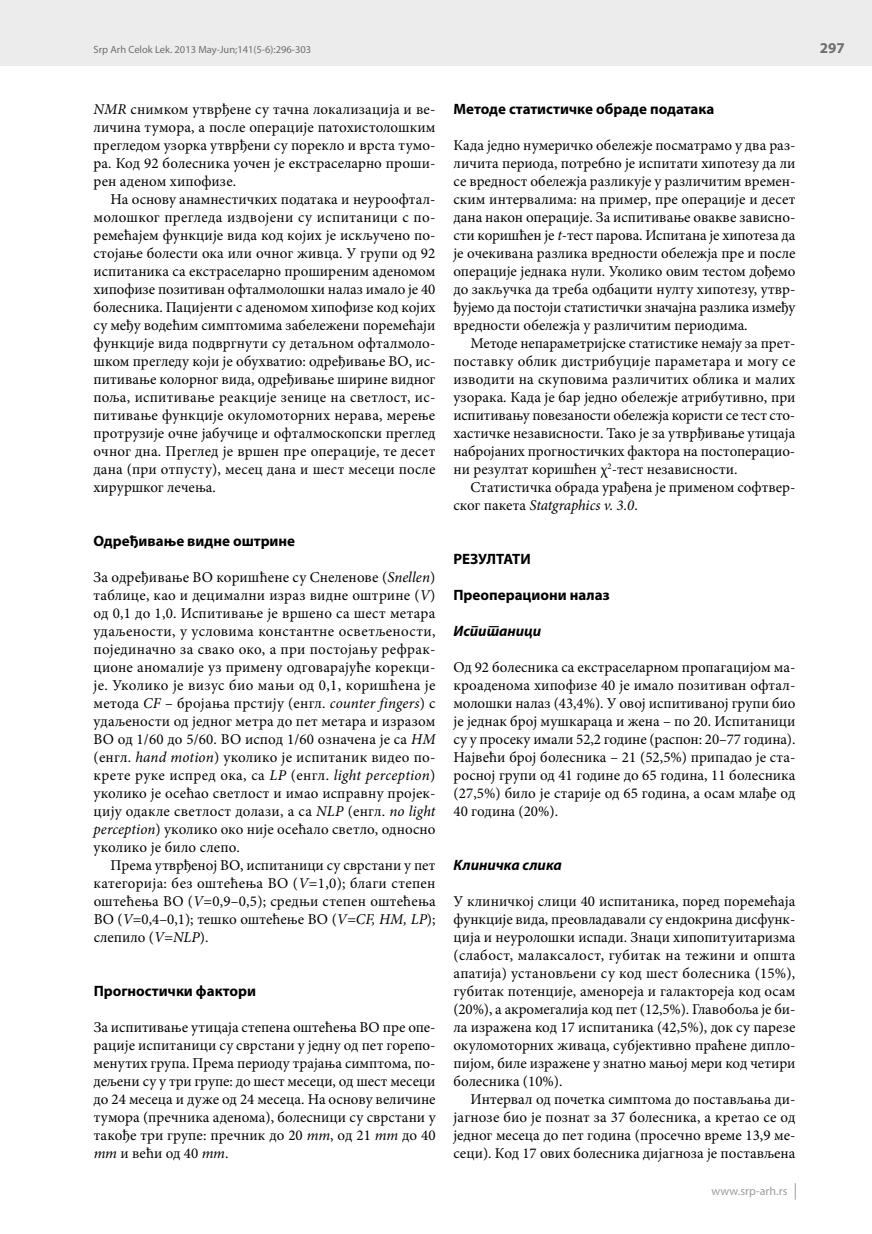
<style>
.page{position:relative;width:872px;height:1234px;background:#fff}
.page>*{position:absolute;margin:0;border:0;box-sizing:border-box;transform-origin:0 0}
.t1{font:15px/18px "Minion Pro";color:#000;text-align:justify}
.t2{font:700 15px "Myriad Pro";color:#000}
.t3{font:italic 700 15px "Myriad Pro";color:#000}
.t4{font:700 15px "Myriad Pro";color:#6f6f6e}
.t5{font:12px "Myriad Pro";letter-spacing:.005em;color:#9c9d9d}
.t6{font:10.5px "Myriad Pro";color:#6f6f6e}
.s1{font-style:italic}
</style>
<div class="page">
<div style="left:0;top:0;width:872px;height:66px;background:#ececed"></div>
<svg style="left:795px;top:1183px;width:1px;height:16px"></svg>
<p class="t6" style="left:94px;top:44px;width:219px">Srp Arh Celok Lek. 2013 May-Jun;141(5-6):296-303</p>
<p class="t4" style="left:820px;top:40px;width:26px">297</p>
<p class="t1" style="left:94px;top:100px;width:343px"><span class="s1">NMR</span> снимком утврђене су тачна локализација и ве&shy;личина тумора, а после операције патохистолошким прегледом узорка утврђени су порекло и врста тумо&shy;ра. Код 92 болесника уочен је екстраселарно проши&shy;рен аденом хипофизе.</p>
<p class="t1" style="left:93px;top:190px;width:343px;text-indent:17px">На основу анамнестичких података и неуроофтал&shy;молошког прегледа издвојени су испитаници с по&shy;ремећајем функције вида код којих је искључено по&shy;стојање болести ока или очног живца. У групи од 92 испитаника са екстраселарно проширеним аденомом хипофизе позитиван офталмолошки налаз имало је 40 болесника. Пацијенти с аденомом хипофизе код којих су међу водећим симптомима забележени поремећаји функције вида подвргнути су детаљном офталмоло&shy;шком прегледу који је обухвaтио: одређивање ВО, ис&shy;питивање колорног вида, одређивање ширине видног поља, испитивање реакције зенице на светлост, ис&shy;питивање функције окуломоторних нерава, мерење протрузије очне јабучице и офталмоскопски преглед очног дна. Преглед је вршен пре операције, те десет дана (при отпусту), месец дана и шест месеци после хируршког лечења.</p>
<p class="t2" style="left:93px;top:532px;width:203px">Одређивање видне оштрине</p>
<p class="t1" style="left:93px;top:568px;width:343px">За одређивање ВО коришћене су Снеленове (<span class="s1">Snellen</span>) таблице, као и децимални израз видне оштрине (<span class="s1">V</span>) од 0,1 до 1,0. Испитивање је вршено са шест метара удаљености, у условима константне осветљености, појединачно за свако око, а при постојању рефрак&shy;ционе аномалије уз примену одговарајуће корекци&shy;је. Уколико је визус био мањи од 0,1, коришћена је метода <span class="s1">CF</span> – бројања прстију (енгл. <span class="s1">counter fingers</span>) с удаљености од једног метра до пет метара и изразом ВО од 1/60 до 5/60. ВО испод 1/60 означена је са <span class="s1">HM </span>(енгл. <span class="s1">hand motion</span>) уколико је испитаник видео по&shy;крете руке испред ока, са <span class="s1">LP</span> (енгл. <span class="s1">light perception</span>) уколико је осећао светлост и имао исправну пројек&shy;цију одакле светлост долази, а са <span class="s1">NLP</span> (енгл. <span class="s1">no light perception</span>) уколико око није осећало светло, односно уколико је било слепо.</p>
<p class="t1" style="left:94px;top:856px;width:343px;text-indent:17px">Према утврђеној ВО, испитаници су сврстани у пет категорија: без оштећења ВО (<span class="s1">V</span>=1,0); благи степен оштећења ВО (<span class="s1">V</span>=0,9–0,5); средњи степен оштећења ВО (<span class="s1">V</span>=0,4–0,1); тешко оштећење ВО (<span class="s1">V=CF, HM, LP</span>); слепило (<span class="s1">V=NLP</span>).</p>
<p class="t2" style="left:94px;top:982px;width:164px">Прогностички фактори</p>
<p class="t1" style="left:94px;top:1018px;width:343px">За испитивање утицаја степена оштећења ВО пре опе&shy;рације испитаници су сврстани у једну од пет горепо&shy;менутих група. Према периоду трајања симптома, по&shy;дељени су у три групе: до шест месеци, од шест месеци до 24 месеца и дуже од 24 месеца. На основу величине тумора (пречника аденома), болесници су сврстани у такође три групе: пречник до 20 <span class="s1">mm</span>, од 21 <span class="s1">mm</span> до 40 <span class="s1">mm</span> и већи од 40 <span class="s1">mm</span>.</p>
<p class="t2" style="left:453px;top:100px;width:262px">Методе статистичке обраде података</p>
<p class="t1" style="left:453px;top:136px;width:343px">Када једно нумеричко обележје посматрамо у два раз&shy;личита периода, потребно је испитати хипотезу да ли се вредност обележја разликује у различитим времен&shy;ским интервалима: на пример, пре операције и десет дана након операције. За испитивање овакве зависно&shy;сти коришћен је <span class="s1">t</span>-тест парова. Испитана је хипотеза да је очекивана разлика вредности обележја пре и после операције једнака нули. Уколико овим тестом дођемо до закључка да треба одбацити нулту хипотезу, утвр&shy;ђујемо да постоји статистички значајна разлика између вредности обележја у различитим периодима.</p>
<p class="t1" style="left:453px;top:334px;width:343px;text-indent:17px">Методе непараметријске статистике немају за прет&shy;поставку облик дистрибуције параметара и могу се изводити на скуповима различитих облика и малих узорака. Када је бар једно обележје атрибутивно, при испитивању повезаности обележја користи се тест сто&shy;хастичке независности. Тако је за утврђивање утицаја набројаних прогностичких фактора на постоперацио&shy;ни резултат коришћен χ<sup>2</sup>-тест независности.</p>
<p class="t1" style="left:453px;top:478px;width:343px;text-indent:17px">Статистичка обрада урађена је применом софтвер&shy;ског пакета <span class="s1">Statgraphics v. 3.0</span>.</p>
<p class="t2" style="left:453px;top:550px;width:79px">РЕЗУЛТАТИ</p>
<p class="t2" style="left:453px;top:586px;width:158px">Преоперациони налаз</p>
<p class="t3" style="left:453px;top:622px;width:89px">Испитаници</p>
<p class="t1" style="left:453px;top:658px;width:343px">Од 92 болесника са екстраселарном пропагацијом ма&shy;кроаденома хипофизе 40 је имало позитиван офтал&shy;молошки налаз (43,4%). У овој испитиваној групи био је једнак број мушкараца и жена – по 20. Испитаници су у просеку имали 52,2 године (распон: 20–77 година).<br>Највећи број болесника – 21 (52,5%) припадао је ста&shy;росној групи од 41 године до 65 година, 11 болесника (27,5%) било је старије од 65 година, а осам млађе од 40 година (20%).</p>
<p class="t3" style="left:453px;top:856px;width:110px">Клиничка слика</p>
<p class="t1" style="left:453px;top:892px;width:343px">У клиничкој слици 40 испитаника, поред поремећаја функције вида, преовладавали су ендокрина дисфунк&shy;ција и неуролошки испади. Знаци хипопитуитаризма (слабост, малаксалост, губитак на тежини и општа апатија) установљени су код шест болесника (15%), губитак потенције, аменореја и галактореја код осам (20%), а акромегалија код пет (12,5%). Главобоља је би&shy;ла изражена код 17 испитаника (42,5%), док су парезе окуломоторних живаца, субјективно праћене дипло&shy;пијом, биле изражене у знатно мањој мери код четири болесника (10%).</p>
<p class="t1" style="left:453px;top:1090px;width:343px;text-indent:17px">Интервал од почетка симптома до постављања ди&shy;јагнозе био је познат за 37 болесника, а кретао се од једног месеца до пет година (просечно време 13,9 ме&shy;сеци). Код 17 ових болесника дијагноза је постављена</p>
<p class="t5" style="left:711px;top:1184px;width:77px">www.srp-arh.rs</p>
</div>
